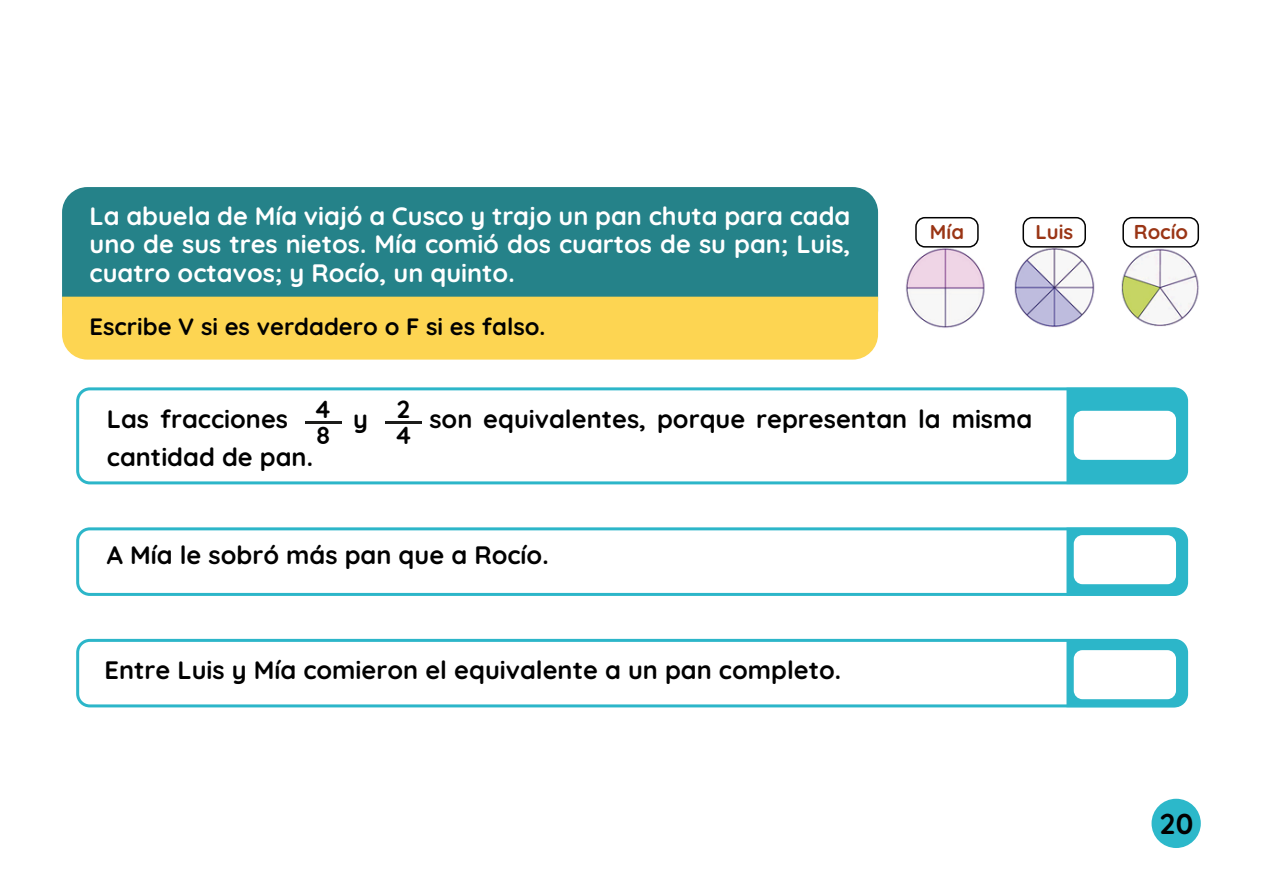
<style>
.page{position:relative;width:1263px;height:893px;background:#fff}
.page>*{position:absolute;margin:0;border:0;box-sizing:border-box;transform-origin:0 0}
.t1{font:700 28.65px "Quicksand";color:#010101}
.t2{font:700 25.2px "Quicksand";color:#010101}
.t3{font:700 25.2px/28.3px "Quicksand";color:#fff;text-align:justify}
.t4{font:700 24.75px/26px "Quicksand";color:#010101}
.t5{font:700 23.7px "Quicksand";color:#010101}
.t6{font:700 20.1px "Quicksand";color:#9a3515}
.s1{color:#fff}
</style>
<div class="page">
<div style="left:1151px;top:799px;width:50px;height:49px;background:#2cb8ca;border-radius:50%"></div>
<div style="left:62px;top:187px;width:816px;height:149px;background:#258289;border-radius:25px"></div>
<div style="left:62px;top:297px;width:816px;height:63px;background:#fdd552"></div>
<div style="left:76px;top:639px;width:1112px;height:68px;border:3px solid #2cb6c9;border-radius:12px"></div>
<svg style="left:1065px;top:638px;width:123px;height:70px;background:#41bdce"></svg>
<div style="left:76px;top:387px;width:1112px;height:97px;border:3px solid #2cb6c9;border-radius:12px"></div>
<svg style="left:1065px;top:387px;width:123px;height:98px;background:#36b9cb"></svg>
<hr style="left:305px;top:422px;width:37px;height:2px;background:#1d1d1b">
<hr style="left:385px;top:422px;width:37px;height:2px;background:#1d1d1b">
<div style="left:76px;top:527px;width:1112px;height:69px;border:3px solid #2cb6c9;border-radius:12px"></div>
<svg style="left:1065px;top:527px;width:123px;height:69px;background:#3abacc"></svg>
<img style="left:906px;top:248px;width:79px;height:80px">
<div style="left:915px;top:217px;width:64px;height:31px;border:2px solid #010101;border-radius:9px"></div>
<img style="left:1014px;top:248px;width:81px;height:80px">
<div style="left:1022px;top:217px;width:64px;height:31px;border:2px solid #010101;border-radius:9px"></div>
<img style="left:1121px;top:248px;width:78px;height:78px">
<div style="left:1122px;top:217px;width:77px;height:31px;border:2px solid #010101;border-radius:9px"></div>
<div style="left:1074px;top:411px;width:102px;height:49px;background:#fff;border-radius:9px"></div>
<div style="left:1074px;top:650px;width:102px;height:49px;background:#fff;border-radius:9px"></div>
<div style="left:1074px;top:535px;width:102px;height:49px;background:#fff;border-radius:9px"></div>
<p class="t3" style="left:90px;top:199px;width:762px">La abuela de Mía viajó a Cusco y trajo un pan chuta para cada uno de sus tres nietos. Mía comió dos cuartos de su pan; Luis, cuatro octavos; y Rocío, un quinto.</p>
<p class="t5" style="left:90px;top:308px;width:457px">Escribe V si es verdadero o F si es falso.</p>
<p class="t6" style="left:930px;top:216px;width:36px">Mía</p>
<p class="t6" style="left:1035px;top:216px;width:39px">Luis</p>
<p class="t6" style="left:1134px;top:216px;width:56px">Rocío</p>
<p class="t4" style="left:316px;top:393px;width:16px">4<br>8</p>
<p class="t4" style="left:396px;top:393px;width:16px">2<br>4</p>
<p class="t2" style="left:107px;top:400px;width:183px">Las fracciones</p>
<p class="t2" style="left:353px;top:400px;width:16px">y</p>
<p class="t2" style="left:401px;top:400px;width:633px"><span class="s1">2/</span>son equivalentes, porque representan la misma</p>
<p class="t2" style="left:107px;top:437px;width:208px">cantidad de pan.</p>
<p class="t2" style="left:107px;top:535px;width:443px">A Mía le sobró más pan que a Rocío.</p>
<p class="t2" style="left:105px;top:651px;width:738px">Entre Luis y Mía comieron el equivalente a un pan completo.</p>
<p class="t1" style="left:1159px;top:801px;width:35px">20</p>
</div>
